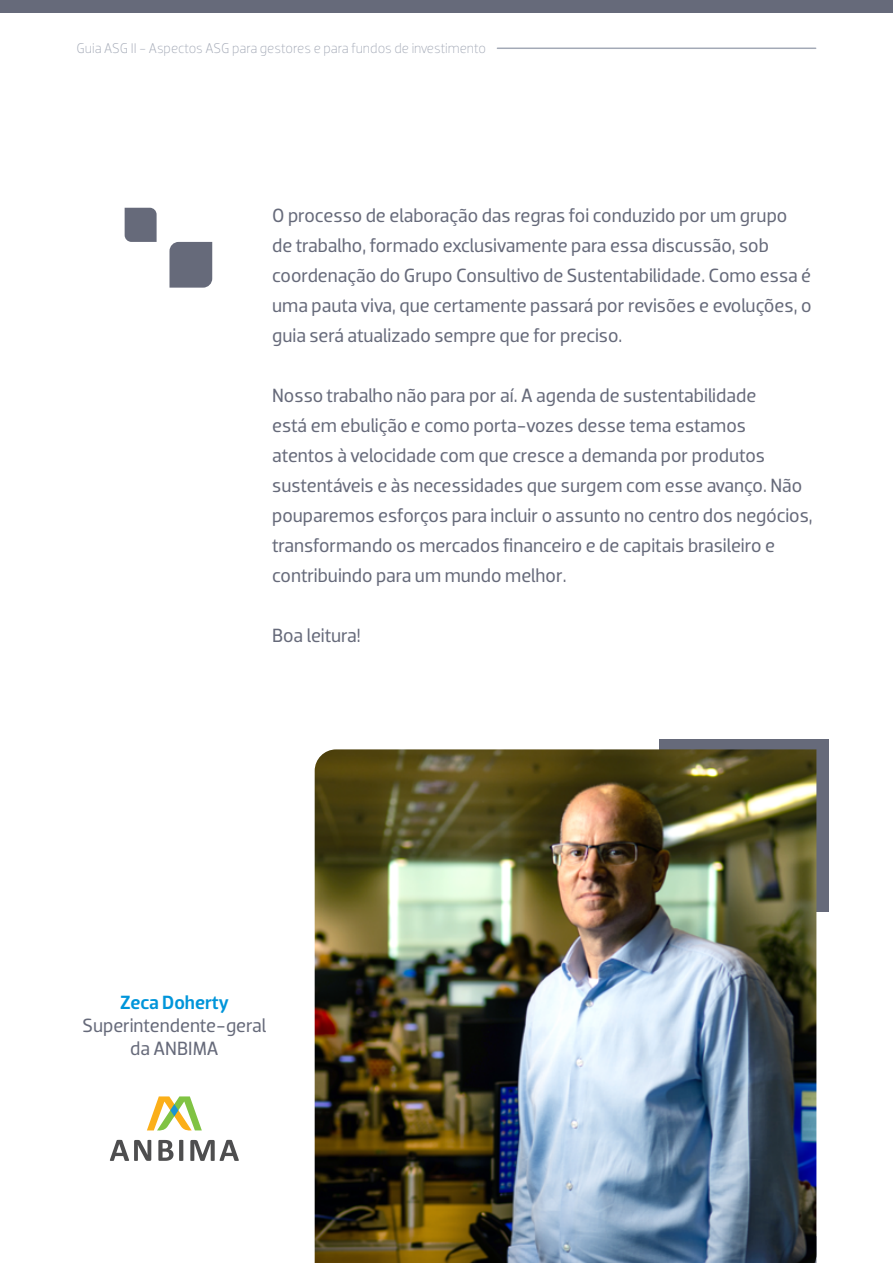
<style>
.page{position:relative;width:893px;height:1263px;background:#fff}
.page>*{position:absolute;margin:0;border:0;box-sizing:border-box;transform-origin:0 0}
.t1{font:19.5px/30px "Dobra";color:#666a7a}
.t2{font:500 19.5px "Dobra";letter-spacing:-.005em;color:#0095da}
.t3{font:300 14.25px "Dobra";letter-spacing:-.005em;color:#a3a9b6}
</style>
<div class="page">
<hr style="left:497px;top:48px;width:319px;height:1px;background:#a3a9b6">
<div style="left:169px;top:242px;width:43px;height:46px;background:#666a7a"></div>
<svg style="left:125px;top:208px;width:32px;height:34px"></svg>
<div style="left:659px;top:739px;width:170px;height:172px;background:#666a7a"></div>
<img style="left:315px;top:749px;width:501px;height:514px">
<svg style="left:147px;top:1096px;width:55px;height:35px"></svg>
<svg style="left:110px;top:1140px;width:129px;height:21px"></svg>
<div style="left:0;top:0;width:893px;height:13px;background:#666a7a"></div>
<p class="t3" style="left:77px;top:39px;width:411px">Guia ASG II - Aspectos ASG para gestores e para fundos de investimento</p>
<p class="t1" style="left:272px;top:201px;width:541px">O processo de elaboração das regras foi conduzido por um grupo de trabalho, formado exclusivamente para essa discussão, sob coordenação do Grupo Consultivo de Sustentabilidade. Como essa é uma pauta viva, que certamente passará por revisões e evoluções, o guia será atualizado sempre que for preciso.</p>
<p class="t1" style="left:272px;top:381px;width:542px">Nosso trabalho não para por aí. A agenda de sustentabilidade<br>está em ebulição e como porta-vozes desse tema estamos<br>atentos à velocidade com que cresce a demanda por produtos sustentáveis e às necessidades que surgem com esse avanço. Não pouparemos esforços para incluir o assunto no centro dos negócios, transformando os mercados financeiro e de capitais brasileiro e contribuindo para um mundo melhor.</p>
<p class="t1" style="left:272px;top:621px;width:90px">Boa leitura!</p>
<p class="t2" style="left:120px;top:990px;width:110px">Zeca Doherty</p>
<p class="t1" style="left:83px;top:1014px;width:185px;line-height:23.4px;text-align:center">Superintendente-geral da ANBIMA</p>
</div>
